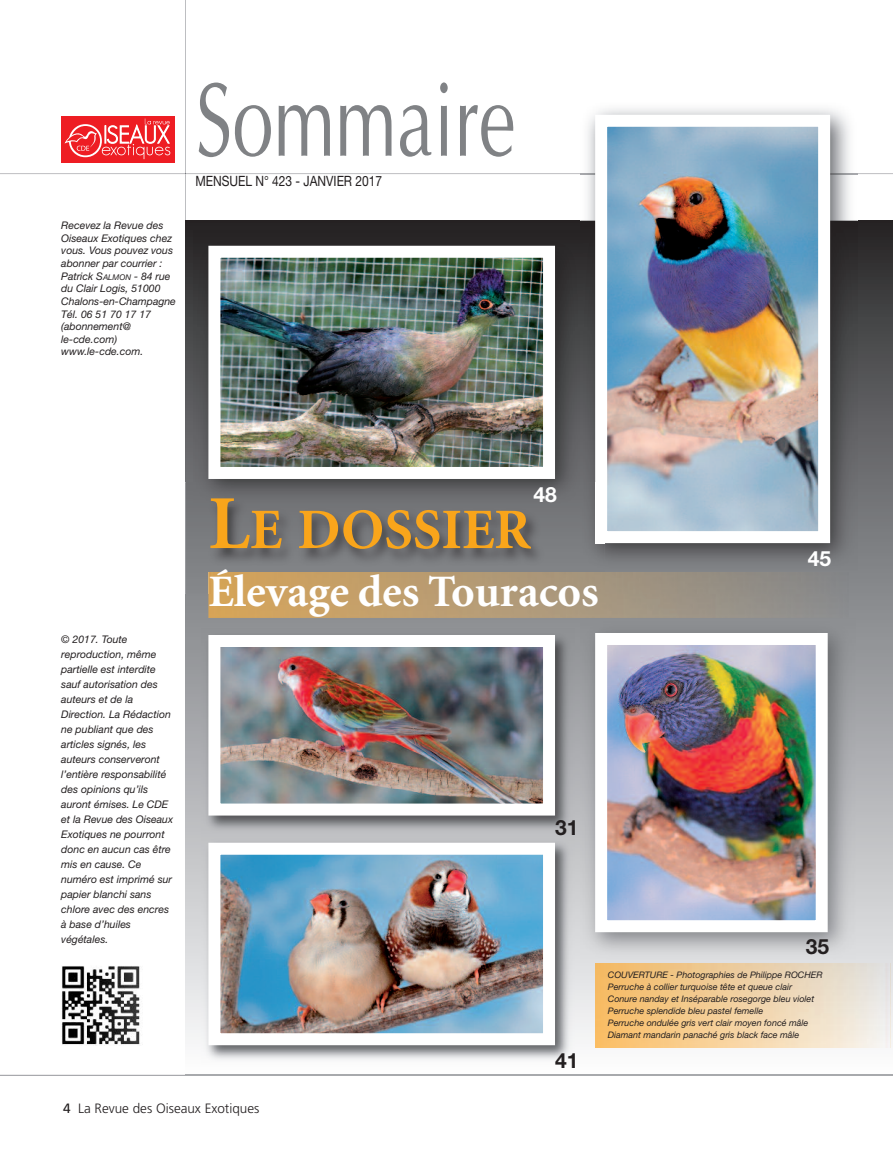
<style>
.page{position:relative;width:893px;height:1149px;background:#fff}
.page>*{position:absolute;margin:0;border:0;box-sizing:border-box;transform-origin:0 0}
.t1{font:104.85px "Optima";color:#808285;scale:.71 1}
.t2{font:700 57.3px "Minion";color:#f9a51b}
.t3{font:700 45px "Minion";letter-spacing:-.005em;color:#fff}
.t4{font:700 21px "Helvetica Neue";color:#231f20}
.t5{font:700 21px "Helvetica Neue";color:#fff}
.t6{font:14.25px "Helvetica Neue";color:#231f20;scale:.85 1}
.t7{font:300 13.5px "Frutiger";color:#231f20}
.t8{font:italic 10.5px/15px "Helvetica Neue";color:#231f20}
.t9{font:italic 9px/12px "Helvetica Neue";color:#231f20}
.s1{font-size:7.8px}
.s2{font-size:76.35px}
.s3{font-weight:400}
</style>
<div class="page">
<hr style="left:0;top:1075px;width:893px;height:1px;background:#a8a9ad">
<img style="left:0;top:0;width:893px;height:1075px">
<img style="left:186px;top:1074px;width:707px;height:1px">
<div style="left:31px;top:950px;width:113px;height:95px;background:#fff"></div>
<img style="left:61px;top:966px;width:79px;height:79px">
<img style="left:595px;top:962px;width:296px;height:84px">
<p class="t8" style="left:61px;top:220px;width:116px;line-height:12.6px">Recevez la Revue des<br>Oiseaux Exotiques chez vous. Vous pouvez vous abonner par courrier :<br>Patrick S<span class="s1">ALMON</span> - 84 rue du Clair Logis, 51000<br>Chalons-en-Champagne<br>Tél. 06 51 70 17 17 (abonnement@ le-cde.com) www.le-cde.com.</p>
<h1 class="t1" style="left:195px;top:58px;width:453px">Sommaire</h1>
<h3 class="t6" style="left:195px;top:175px;width:221px">MENSUEL N° 423 - JANVIER 2017</h3>
<p class="t8" style="left:61px;top:632px;width:113px">© 2017. Toute reproduction, même partielle est interdite sauf autorisation des auteurs et de la<br>Direction. La Rédaction ne publiant que des articles signés, les auteurs conserveront l’entière responsabilité des opinions qu’ils auront émises. Le CDE et la Revue des Oiseaux<br>Exotiques ne pourront donc en aucun cas être mis en cause. Ce numéro est imprimé sur papier blanchi sans chlore avec des encres à base d’huiles végétales.</p>
<h3 class="t5" style="left:533px;top:487px;width:25px">48</h3>
<h2 class="t2" style="left:208px;top:507px;width:324px"><span class="s2">L</span>E DOSSIER</h2>
<h3 class="t3" style="left:208px;top:573px;width:392px">Élevage des Touracos</h3>
<h3 class="t5" style="left:808px;top:551px;width:25px">45</h3>
<h3 class="t4" style="left:555px;top:819px;width:25px">31</h3>
<h3 class="t4" style="left:555px;top:1052px;width:25px">41</h3>
<h3 class="t4" style="left:806px;top:938px;width:25px">35</h3>
<p class="t9" style="left:608px;top:969px;width:216px">COUVERTURE - Photographies de Philippe ROCHER Perruche à collier turquoise tête et queue clair Conure nanday et Inséparable rosegorge bleu violet Perruche splendide bleu pastel femelle<br>Perruche ondulée gris vert clair moyen foncé mâle Diamant mandarin panaché gris black face mâle</p>
<p class="t7" style="left:63px;top:1102px;width:198px"><span class="s3">4</span> La Revue des Oiseaux Exotiques</p>
</div>
